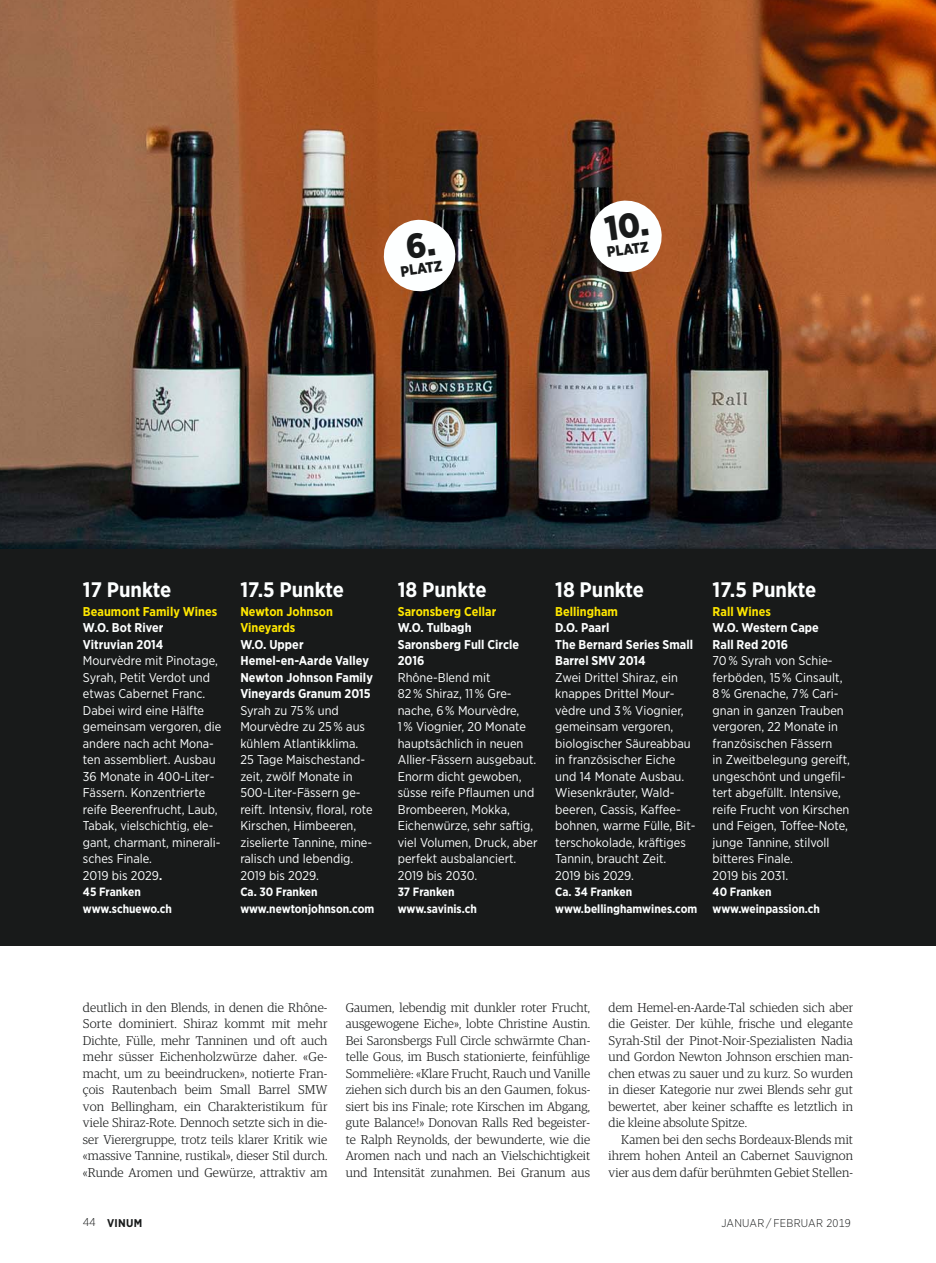
<style>
.page{position:relative;width:936px;height:1263px;background:#fff}
.page>*{position:absolute;margin:0;border:0;box-sizing:border-box;transform-origin:0 0}
.t1{font:900 34.5px "Gotham Narrow";color:#181a1a}
.t2{font:700 21px "Gotham Narrow";color:#fdffff}
.t3{font:900 14.85px "Gotham Narrow";color:#181a1a}
.t4{font:12.75px/16.5px "Gotham Narrow";color:#fdffff}
.t5{font:300 12.75px/16.5px "Guardian Egyp";letter-spacing:.005em;color:#181a1a;text-align:justify}
.t6{font:700 12.75px/16.5px "Gotham Narrow";letter-spacing:.005em;color:#fdffff}
.t7{font:700 12.75px/16.5px "Gotham Narrow";letter-spacing:.005em;color:#ffe700}
.t8{font:700 12px/16.5px "Gotham Narrow";color:#fdffff}
.t9{font:300 11.25px "Gotham Narrow";letter-spacing:.02em;color:#181a1a}
.t10{font:700 11.25px "Gotham Narrow";letter-spacing:.02em;color:#181a1a}
.s1{font-weight:700;font-size:12px}
.s2{font-weight:300}
</style>
<div class="page">
<img style="left:0;top:0;width:935px;height:550px">
<svg style="left:587px;top:198px;width:77px;height:76px"></svg>
<div style="left:0;top:550px;width:935px;height:396px;background:#181a1a"></div>
<svg style="left:381px;top:217px;width:76px;height:77px"></svg>
<p class="t3" style="left:400px;top:266px;width:43px;rotate:-8deg">PLATZ</p>
<h1 class="t1" style="left:599px;top:217px;width:50px;rotate:-8deg">-10.</h1>
<p class="t3" style="left:606px;top:247px;width:43px;rotate:-8deg">PLATZ</p>
<h2 class="t2" style="left:83px;top:581px;width:90px">17 Punkte</h2>
<p class="t7" style="left:83px;top:604px;width:136px">Beaumont Family Wines</p>
<p class="t6" style="left:83px;top:620px;width:82px">W.O. Bot River<br>Vitruvian 2014</p>
<p class="t4" style="left:83px;top:653px;width:140px">Mourvèdre mit Pinotage,<br>Syrah, Petit Verdot und etwas Cabernet Franc.<br>Dabei wird eine Hälfte gemeinsam vergoren, die andere nach acht Mona&shy;ten assembliert. Ausbau<br>36 Monate in 400-Liter-<br>Fässern. Konzentrierte reife Beerenfrucht, Laub,<br>Tabak, vielschichtig, ele&shy;gant, charmant, minerali&shy;sches Finale.<br>2019 bis 2029<span class="s1">.</span></p>
<p class="t8" style="left:83px;top:885px;width:91px">45 Franken www.schuewo.ch</p>
<p class="t8" style="left:240px;top:885px;width:135px">Ca. 30 Franken www.newtonjohnson.com</p>
<p class="t8" style="left:398px;top:885px;width:81px">37 Franken www.savinis.ch</p>
<p class="t8" style="left:555px;top:885px;width:144px">Ca. 34 Franken www.bellinghamwines.com</p>
<p class="t8" style="left:712px;top:885px;width:109px">40 Franken www.weinpassion.ch</p>
<h2 class="t2" style="left:240px;top:581px;width:105px">17.5 Punkte</h2>
<p class="t7" style="left:240px;top:604px;width:94px">Newton Johnson<br>Vineyards</p>
<p class="t6" style="left:240px;top:637px;width:134px">W.O. Upper<br>Hemel-en-Aarde Valley<br>Newton Johnson Family<br>Vineyards Granum 2015</p>
<p class="t4" style="left:240px;top:703px;width:134px">Syrah zu 75-% und<br>Mourvèdre zu 25-% aus kühlem Atlantikklima.<br>25 Tage Maischestand&shy;zeit, zwölf Monate in<br>500-Liter-Fässern ge&shy;reift. Intensiv, floral, rote<br>Kirschen, Himbeeren, ziselierte Tannine, mine&shy;ralisch und lebendig.<br>2019 bis 2029.</p>
<h2 class="t2" style="left:398px;top:581px;width:90px">18 Punkte</h2>
<p class="t7" style="left:398px;top:604px;width:100px">Saronsberg Cellar</p>
<p class="t6" style="left:398px;top:620px;width:123px">W.O. Tulbagh<br>Saronsberg Full Circle<br>2016</p>
<p class="t4" style="left:398px;top:670px;width:141px">Rhône-Blend mit<br>82-% Shiraz, 11-% Gre&shy;nache, 6-% Mourvèdre,<br>1-% Viognier, 20 Monate hauptsächlich in neuen<br>Allier-Fässern ausgebaut.<br>Enorm dicht gewoben, süsse reife Pflaumen und<br>Brombeeren, Mokka,<br>Eichenwürze, sehr saftig, viel Volumen, Druck, aber perfekt ausbalanciert.<br>2019 bis 2030.</p>
<h2 class="t2" style="left:555px;top:581px;width:90px">18 Punkte</h2>
<p class="t7" style="left:555px;top:604px;width:64px">Bellingham</p>
<p class="t6" style="left:555px;top:620px;width:139px">D.O. Paarl<br>The Bernard Series Small<br>Barrel SMV 2014</p>
<p class="t4" style="left:555px;top:670px;width:142px">Zwei Drittel Shiraz, ein knappes Drittel Mour&shy;vèdre und 3-% Viognier, gemeinsam vergoren, biologischer Säureabbau in französischer Eiche und 14 Monate Ausbau.<br>Wiesenkräuter, Wald&shy;beeren, Cassis, Kaffee&shy;bohnen, warme Fülle, Bit&shy;terschokolade, kräftiges<br>Tannin, braucht Zeit.<br>2019 bis 2029.</p>
<h2 class="t2" style="left:712px;top:581px;width:105px">17.5 Punkte</h2>
<p class="t7" style="left:712px;top:604px;width:60px">Rall Wines</p>
<p class="t6" style="left:712px;top:620px;width:108px">W.O. Western Cape<br>Rall Red 2016</p>
<p class="t4" style="left:712px;top:653px;width:139px">70-% Syrah von Schie&shy;ferböden, 15-% Cinsault,<br>8-% Grenache, 7-% Cari&shy;gnan in ganzen Trauben vergoren, 22 Monate in französischen Fässern<br>in Zweitbelegung gereift, ungeschönt und ungefil&shy;tert abgefüllt. Intensive, reife Frucht von Kirschen und Feigen, Toffee-Note, junge Tannine, stilvoll bitteres Finale.<br>2019 bis 2031.</p>
<p class="t5" style="left:83px;top:1000px;width:246px">deutlich in den Blends, in denen die Rhône-Sorte dominiert. Shiraz kommt mit mehr Dichte, Fülle, mehr Tanninen und oft auch mehr süsser Eichenholzwürze daher. «Ge&shy;macht, um zu beeindrucken», notierte Fran&shy;çois Rautenbach beim Small Barrel SMW von Bellingham, ein Charakteristikum für viele Shiraz-Rote. Dennoch setzte sich in die&shy;ser Vierergruppe, trotz teils klarer Kritik wie «massive Tannine, rustikal», dieser Stil durch. «Runde Aromen und Gewürze, attraktiv am</p>
<p class="t5" style="left:346px;top:1000px;width:246px">Gaumen, lebendig mit dunkler roter Frucht, ausgewogene Eiche», lobte Christine Austin.<br>Bei Saronsbergs Full Circle schwärmte Chan&shy;telle Gous, im Busch stationierte, feinfühlige Sommelière: «Klare Frucht, Rauch und Vanille ziehen sich durch bis an den Gaumen, fokus&shy;siert bis ins Finale; rote Kirschen im Abgang, gute Balance!» Donovan Ralls Red begeister&shy;te Ralph Reynolds, der bewunderte, wie die Aromen nach und nach an Vielschichtigkeit und Intensität zunahmen. Bei Granum aus</p>
<p class="t5" style="left:608px;top:1000px;width:246px">dem Hemel-en-Aarde-Tal schieden sich aber die Geister. Der kühle, frische und elegante Syrah-Stil der Pinot-Noir-Spezialisten Nadia und Gordon Newton Johnson erschien man&shy;chen etwas zu sauer und zu kurz. So wurden in dieser Kategorie nur zwei Blends sehr gut bewertet, aber keiner schaffte es letztlich in die kleine absolute Spitze.</p>
<p class="t5" style="left:608px;top:1132px;width:246px;text-indent:13px">Kamen bei den sechs Bordeaux-Blends mit ihrem hohen Anteil an Cabernet Sauvignon vier aus dem dafür berühmten Gebiet Stellen-</p>
<p class="t10" style="left:83px;top:1218px;width:61px"><span class="s2">44</span> VINUM</p>
<p class="t9" style="left:721px;top:1218px;width:131px">JANUAR-/-FEBRUAR 2019</p>
</div>
